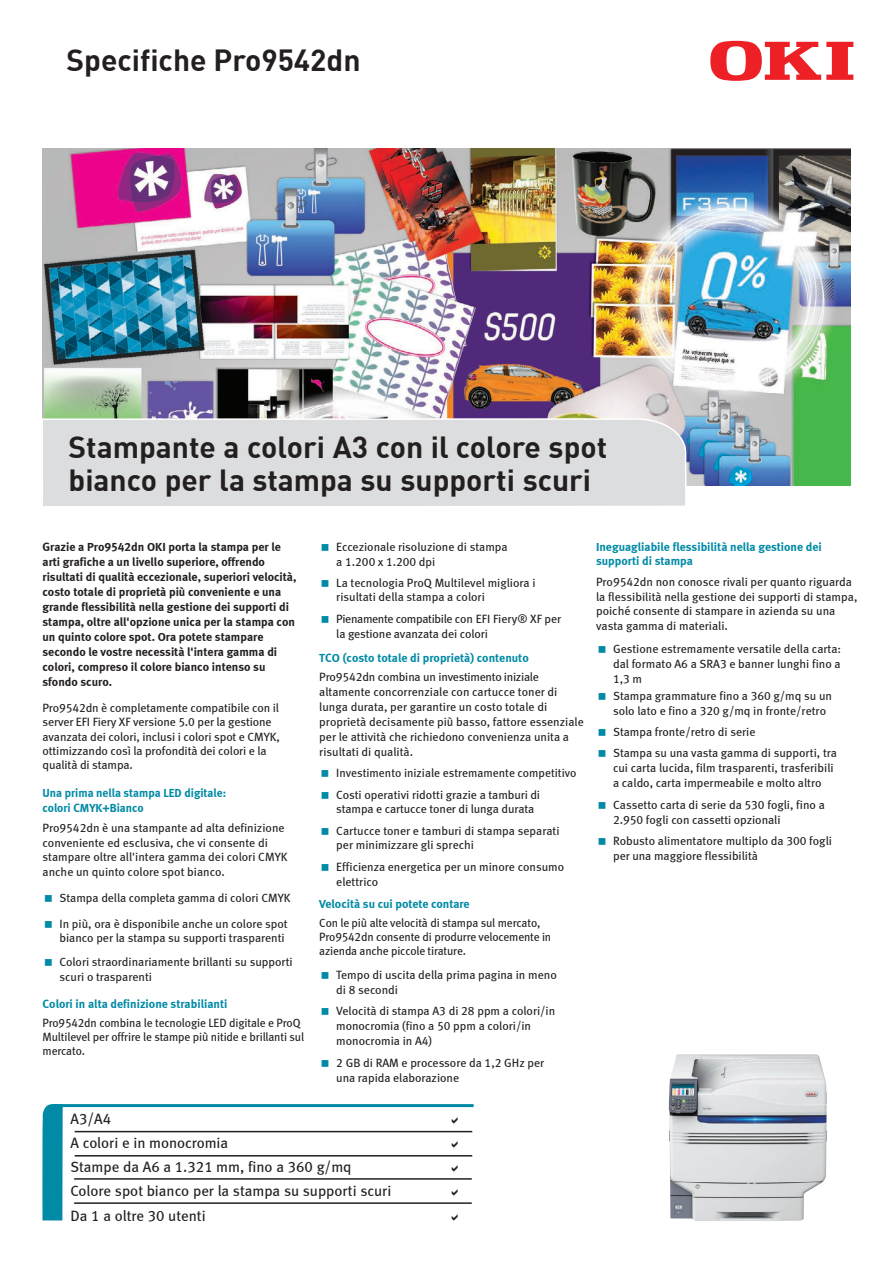
<style>
.page{position:relative;width:893px;height:1263px;background:#fff}
.page>*{position:absolute;margin:0;border:0;box-sizing:border-box;transform-origin:0 0}
.t1{font:700 30px/33px "DIN";color:#231f20}
.t2{font:15px/24px "Meta Book LF";color:#231f20}
.t3{font:12px/15px "Meta Book LF";color:#231f20}
.t4{font:12px/15px "Meta Bold LF";color:#231f20}
.t5{font:12px/15px "Meta Bold LF";color:#008aa5}
</style>
<div class="page">
<img style="left:43px;top:149px;width:807px;height:337px">
<svg style="left:710px;top:41px;width:143px;height:40px"></svg>
<div style="left:42px;top:417px;width:646px;height:89px;background:#dcdddf"></div>
<img style="left:669px;top:1054px;width:158px;height:166px">
<svg style="left:42px;top:1104px;width:21px;height:116px;background:#0e90aa"></svg>
<hr style="left:52px;top:1104px;width:422px;height:3px;background:#008aa5">
<hr style="left:75px;top:1131px;width:397px;height:1px;background:#231f20">
<hr style="left:75px;top:1155px;width:397px;height:1px;background:#231f20">
<hr style="left:74px;top:1178px;width:398px;height:2px;background:#231f20">
<hr style="left:74px;top:1202px;width:398px;height:2px;background:#231f20">
<h1 class="t1" style="left:66px;top:43px;width:296px">Specifiche Pro9542dn</h1>
<h1 class="t1" style="left:69px;top:429px;width:540px">Stampante a colori A3 con il colore spot bianco per la stampa su supporti scuri</h1>
<p class="t4" style="left:43px;top:539px;width:256px">Grazie a Pro9542dn OKI porta la stampa per le arti grafiche a un livello superiore, offrendo risultati di qualità eccezionale, superiori velocità, costo totale di proprietà più conveniente e una grande flessibilità nella gestione dei supporti di stampa, oltre all'opzione unica per la stampa con un quinto colore spot. Ora potete stampare secondo le vostre necessità l'intera gamma di colori, compreso il colore bianco intenso su sfondo scuro.</p>
<p class="t3" style="left:43px;top:700px;width:239px;line-height:14.4px">Pro9542dn è completamente compatibile con il server EFI Fiery XF versione 5.0 per la gestione avanzata dei colori, inclusi i colori spot e CMYK, ottimizzando così la profondità dei colori e la qualità di stampa.</p>
<p class="t5" style="left:43px;top:785px;width:185px">Una prima nella stampa LED digitale: colori CMYK+Bianco</p>
<p class="t3" style="left:43px;top:821px;width:247px;line-height:14.4px">Pro9542dn è una stampante ad alta definizione conveniente ed esclusiva, che vi consente di stampare oltre all'intera gamma dei colori CMYK anche un quinto colore spot bianco.</p>
<p class="t3" style="left:60px;top:884px;width:233px;line-height:26px">Stampa della completa gamma di colori CMYK<br>In più, ora è disponibile anche un colore spot</p>
<p class="t3" style="left:60px;top:926px;width:235px;line-height:23.5px">bianco per la stampa su supporti trasparenti<br>Colori straordinariamente brillanti su supporti</p>
<p class="t3" style="left:60px;top:969px;width:94px">scuri o trasparenti</p>
<p class="t5" style="left:43px;top:996px;width:186px">Colori in alta definizione strabilianti</p>
<p class="t3" style="left:43px;top:1016px;width:263px;line-height:14px">Pro9542dn combina le tecnologie LED digitale e ProQ<br>Multilevel per offrire le stampe più nitide e brillanti sul mercato.</p>
<p class="t3" style="left:336px;top:539px;width:173px">Eccezionale risoluzione di stampa a 1.200 x 1.200 dpi</p>
<p class="t3" style="left:336px;top:575px;width:201px;line-height:14.4px">La tecnologia ProQ Multilevel migliora i risultati della stampa a colori</p>
<p class="t3" style="left:336px;top:611px;width:227px">Pienamente compatibile con EFI Fiery® XF per la gestione avanzata dei colori</p>
<p class="t5" style="left:319px;top:650px;width:211px">TCO (costo totale di proprietà) contenuto</p>
<p class="t3" style="left:319px;top:669px;width:266px">Pro9542dn combina un investimento iniziale altamente concorrenziale con cartucce toner di lunga durata, per garantire un costo totale di proprietà decisamente più basso, fattore essenziale per le attività che richiedono convenienza unita a risultati di qualità.</p>
<p class="t3" style="left:336px;top:762px;width:242px;line-height:21.5px">Investimento iniziale estremamente competitivo<br>Costi operativi ridotti grazie a tamburi di</p>
<p class="t3" style="left:336px;top:798px;width:225px;line-height:22px">stampa e cartucce toner di lunga durata<br>Cartucce toner e tamburi di stampa separati</p>
<p class="t3" style="left:336px;top:834px;width:229px;line-height:22px">per minimizzare gli sprechi<br>Efficienza energetica per un minore consumo</p>
<p class="t3" style="left:336px;top:874px;width:44px">elettrico</p>
<p class="t5" style="left:319px;top:896px;width:152px">Velocità su cui potete contare</p>
<p class="t3" style="left:319px;top:916px;width:233px;line-height:14px">Con le più alte velocità di stampa sul mercato,<br>Pro9542dn consente di produrre velocemente in azienda anche piccole tirature.</p>
<p class="t3" style="left:336px;top:967px;width:222px">Tempo di uscita della prima pagina in meno di 8 secondi</p>
<p class="t3" style="left:336px;top:1003px;width:221px">Velocità di stampa A3 di 28 ppm a colori/in monocromia (fino a 50 ppm a colori/in monocromia in A4)</p>
<p class="t3" style="left:336px;top:1055px;width:209px">2 GB di RAM e processore da 1,2 GHz per una rapida elaborazione</p>
<p class="t2" style="left:71px;top:1107px;width:322px">A3/A4<br>A colori e in monocromia<br>Stampe da A6 a 1.321 mm, fino a 360 g/mq<br>Colore spot bianco per la stampa su supporti scuri<br>Da 1 a oltre 30 utenti</p>
<p class="t5" style="left:596px;top:539px;width:227px;line-height:14.4px">Ineguagliabile flessibilità nella gestione dei supporti di stampa</p>
<p class="t3" style="left:596px;top:575px;width:263px;line-height:14.4px">Pro9542dn non conosce rivali per quanto riguarda la flessibilità nella gestione dei supporti di stampa, poiché consente di stampare in azienda su una vasta gamma di materiali.</p>
<p class="t3" style="left:613px;top:641px;width:230px;text-align:justify">Gestione estremamente versatile della carta: dal formato A6 a SRA3 e banner lunghi fino a 1,3 m</p>
<p class="t3" style="left:613px;top:688px;width:221px">Stampa grammature fino a 360 g/mq su un solo lato e fino a 320 g/mq in fronte/retro</p>
<p class="t3" style="left:613px;top:721px;width:225px;line-height:21.3px">Stampa fronte/retro di serie<br>Stampa su una vasta gamma di supporti, tra</p>
<p class="t3" style="left:613px;top:760px;width:222px">cui carta lucida, film trasparenti, trasferibili a caldo, carta impermeabile e molto altro</p>
<p class="t3" style="left:613px;top:797px;width:213px">Cassetto carta di serie da 530 fogli, fino a<br>2.950 fogli con cassetti opzionali</p>
<p class="t3" style="left:613px;top:833px;width:220px">Robusto alimentatore multiplo da 300 fogli per una maggiore flessibilità</p>
</div>
